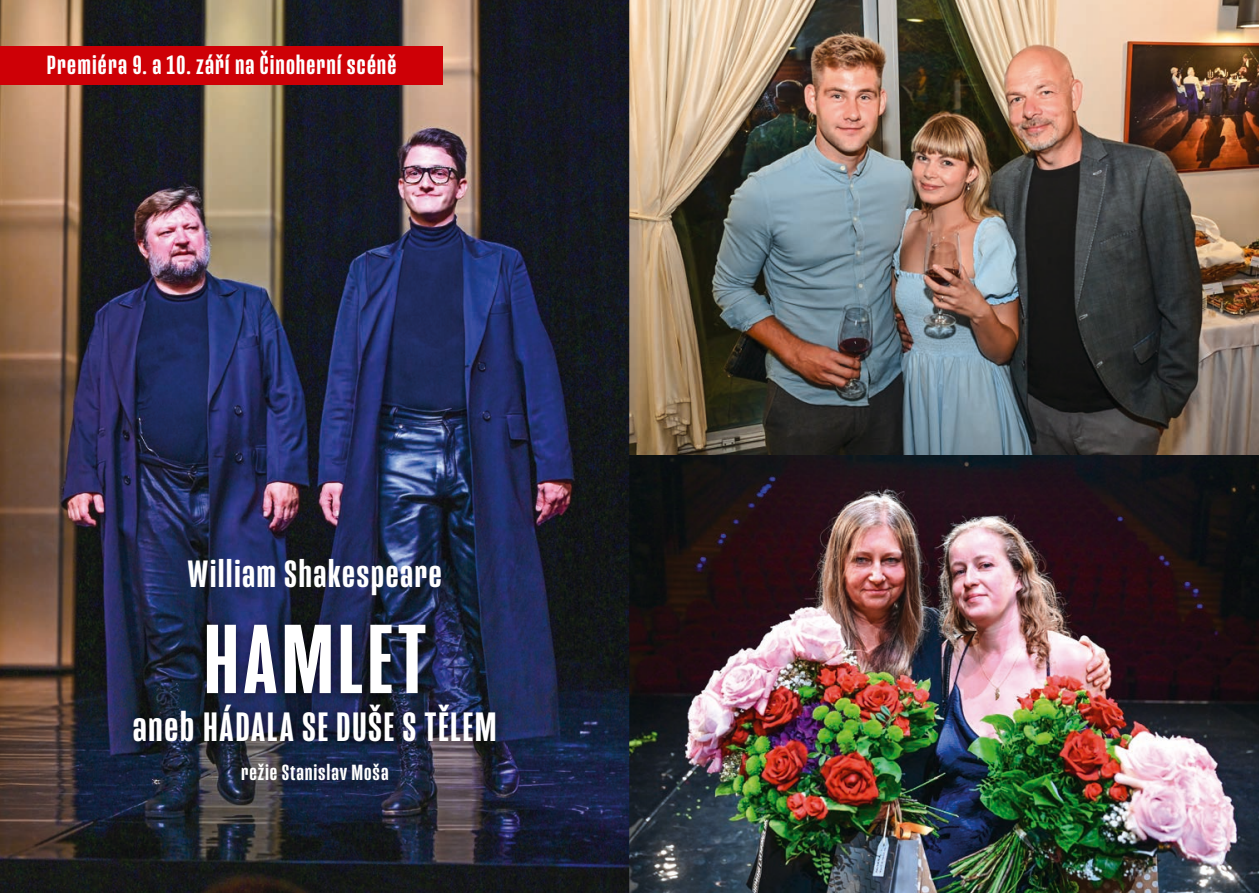
<style>
.page{position:relative;width:1259px;height:893px;background:#fff}
.page>*{position:absolute;margin:0;border:0;box-sizing:border-box;transform-origin:0 0}
.t1{font:500 100.5px "Mongoose";letter-spacing:.04em;color:#fff;scale:1.11 1}
.t2{font:500 42px "Mongoose";letter-spacing:.035em;color:#fff;scale:1.1 1}
.t3{font:500 39px "Mongoose";letter-spacing:.035em;color:#fff;scale:1.1 1}
.t4{font:500 27px "Mongoose";letter-spacing:.035em;color:#fff;scale:1.1 1}
.t5{font:500 22.5px "Mongoose";letter-spacing:.035em;color:#fff;scale:1.1 1}
</style>
<div class="page">
<img style="left:0;top:0;width:1259px;height:893px">
<img style="left:122px;top:613px;width:385px;height:140px">
<div style="left:0;top:47px;width:442px;height:38px;background:#ce0006"></div>
<p class="t4" style="left:47px;top:50px;width:319px">Premiéra 9. a 10. září na Činoherní scéně</p>
<h3 class="t3" style="left:188px;top:552px;width:232px">William Shakespeare</h3>
<h1 class="t1" style="left:203px;top:602px;width:202px">HAMLET</h1>
<h2 class="t2" style="left:133px;top:703px;width:332px">aneb HÁDALA SE DUŠE S TĚLEM</h2>
<p class="t5" style="left:241px;top:759px;width:135px">režie Stanislav Moša</p>
</div>
